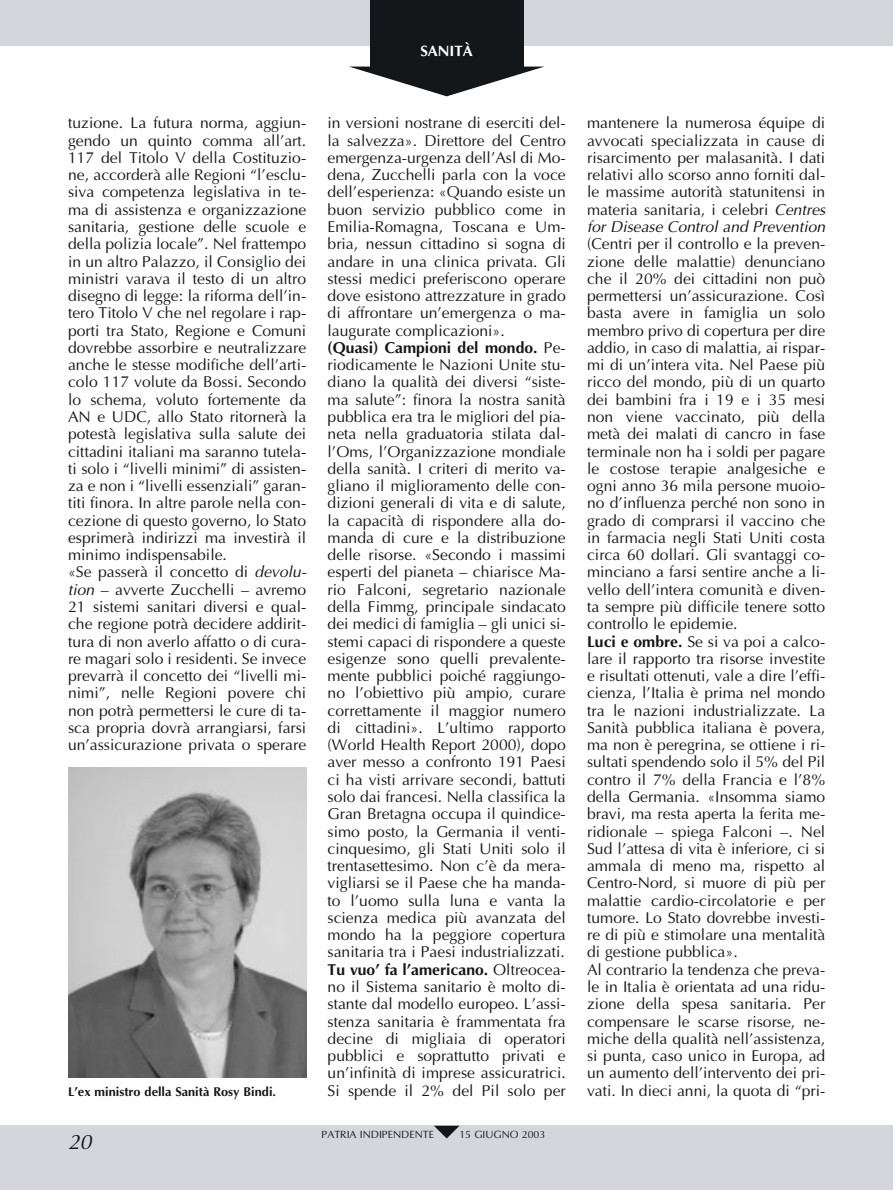
<style>
.page{position:relative;width:893px;height:1190px;background:#fff}
.page>*{position:absolute;margin:0;border:0;box-sizing:border-box;transform-origin:0 0}
.t1{font:italic 21px "Optima";color:#141719}
.t2{font:15.75px/17.2px "Optima";color:#141719}
.t3{font:700 15px "Optima";color:#fff}
.t4{font:700 12.75px "Optima";color:#141719}
.t5{font:10.5px "Optima";color:#141719}
.s1{font-style:italic}
.s2{font-weight:700}
</style>
<div class="page">
<div style="left:0;top:0;width:892px;height:45px;background:#d3d6db"></div>
<div style="left:0;top:1125px;width:892px;height:64px;background:#d3d6db"></div>
<div style="left:370px;top:0;width:153px;height:67px;background:#141719"></div>
<svg style="left:350px;top:67px;width:193px;height:29px"></svg>
<svg style="left:434px;top:1125px;width:25px;height:13px"></svg>
<img style="left:68px;top:767px;width:238px;height:310px">
<p class="t3" style="left:420px;top:44px;width:54px">SANITÀ</p>
<p class="t2" style="left:68px;top:116px;width:240px">tuzione. La futura norma, aggiun&shy;gendo un quinto comma all’art.<br>117 del Titolo V della Costituzio&shy;ne, accorderà alle Regioni “l’esclu&shy;siva competenza legislativa in te&shy;ma di assistenza e organizzazione sanitaria, gestione delle scuole e della polizia locale”. Nel frattempo in un altro Palazzo, il Consiglio dei ministri varava il testo di un altro disegno di legge: la riforma dell’in&shy;tero Titolo V che nel regolare i rap&shy;porti tra Stato, Regione e Comuni dovrebbe assorbire e neutralizzare anche le stesse modifiche dell’arti&shy;colo 117 volute da Bossi. Secondo lo schema, voluto fortemente da AN e UDC, allo Stato ritornerà la potestà legislativa sulla salute dei cittadini italiani ma saranno tutela&shy;ti solo i “livelli minimi” di assisten&shy;za e non i “livelli essenziali” garan&shy;titi finora. In altre parole nella con&shy;cezione di questo governo, lo Stato esprimerà indirizzi ma investirà il minimo indispensabile.<br>«Se passerà il concetto di <span class="s1">devolu&shy;tion</span> – avverte Zucchelli – avremo 21 sistemi sanitari diversi e qual&shy;che regione potrà decidere addirit&shy;tura di non averlo affatto o di cura&shy;re magari solo i residenti. Se invece prevarrà il concetto dei “livelli mi&shy;nimi”, nelle Regioni povere chi non potrà permettersi le cure di ta&shy;sca propria dovrà arrangiarsi, farsi un’assicurazione privata o sperare</p>
<p class="t2" style="left:327px;top:116px;width:240px">in versioni nostrane di eserciti del&shy;la salvezza». Direttore del Centro emergenza-urgenza dell’Asl di Mo&shy;dena, Zucchelli parla con la voce dell’esperienza: «Quando esiste un buon servizio pubblico come in Emilia-Romagna, Toscana e Um&shy;bria, nessun cittadino si sogna di andare in una clinica privata. Gli stessi medici preferiscono operare dove esistono attrezzature in grado di affrontare un’emergenza o ma&shy;laugurate complicazioni».<br><span class="s2">(Quasi) Campioni del mondo.</span> Pe&shy;riodicamente le Nazioni Unite stu&shy;diano la qualità dei diversi “siste&shy;ma salute”: finora la nostra sanità pubblica era tra le migliori del pia&shy;neta nella graduatoria stilata dal&shy;l’Oms, l’Organizzazione mondiale della sanità. I criteri di merito va&shy;gliano il miglioramento delle con&shy;dizioni generali di vita e di salute, la capacità di rispondere alla do&shy;manda di cure e la distribuzione delle risorse. «Secondo i massimi esperti del pianeta – chiarisce Ma&shy;rio Falconi, segretario nazionale della Fimmg, principale sindacato dei medici di famiglia – gli unici si&shy;stemi capaci di rispondere a queste esigenze sono quelli prevalente&shy;mente pubblici poiché raggiungo&shy;no l’obiettivo più ampio, curare correttamente il maggior numero di cittadini». L’ultimo rapporto (World Health Report 2000), dopo aver messo a confronto 191 Paesi ci ha visti arrivare secondi, battuti solo dai francesi. Nella classifica la Gran Bretagna occupa il quindice&shy;simo posto, la Germania il venti&shy;cinquesimo, gli Stati Uniti solo il trentasettesimo. Non c’è da mera&shy;vigliarsi se il Paese che ha manda&shy;to l’uomo sulla luna e vanta la scienza medica più avanzata del mondo ha la peggiore copertura sanitaria tra i Paesi industrializzati.<br><span class="s2">Tu vuo’ fa l’americano.</span> Oltreocea&shy;no il Sistema sanitario è molto di&shy;stante dal modello europeo. L’assi&shy;stenza sanitaria è frammentata fra decine di migliaia di operatori pubblici e soprattutto privati e un’infinità di imprese assicuratrici.<br>Si spende il 2% del Pil solo per</p>
<p class="t2" style="left:587px;top:116px;width:240px;text-align:justify">mantenere la numerosa équipe di avvocati specializzata in cause di risarcimento per malasanità. I dati relativi allo scorso anno forniti dal&shy;le massime autorità statunitensi in materia sanitaria, i celebri <span class="s1">Centres for Disease Control and Prevention</span></p>
<p class="t2" style="left:587px;top:237px;width:240px">(Centri per il controllo e la preven&shy;zione delle malattie) denunciano che il 20% dei cittadini non può permettersi un’assicurazione. Così basta avere in famiglia un solo membro privo di copertura per dire addio, in caso di malattia, ai rispar&shy;mi di un’intera vita. Nel Paese più ricco del mondo, più di un quarto dei bambini fra i 19 e i 35 mesi non viene vaccinato, più della metà dei malati di cancro in fase terminale non ha i soldi per pagare le costose terapie analgesiche e ogni anno 36 mila persone muoio&shy;no d’influenza perché non sono in grado di comprarsi il vaccino che in farmacia negli Stati Uniti costa circa 60 dollari. Gli svantaggi co&shy;minciano a farsi sentire anche a li&shy;vello dell’intera comunità e diven&shy;ta sempre più difficile tenere sotto controllo le epidemie.<br><span class="s2">Luci e ombre.</span> Se si va poi a calco&shy;lare il rapporto tra risorse investite e risultati ottenuti, vale a dire l’effi&shy;cienza, l’Italia è prima nel mondo tra le nazioni industrializzate. La Sanità pubblica italiana è povera, ma non è peregrina, se ottiene i ri&shy;sultati spendendo solo il 5% del Pil contro il 7% della Francia e l’8% della Germania. «Insomma siamo bravi, ma resta aperta la ferita me&shy;ridionale – spiega Falconi –. Nel Sud l’attesa di vita è inferiore, ci si ammala di meno ma, rispetto al Centro-Nord, si muore di più per malattie cardio-circolatorie e per tumore. Lo Stato dovrebbe investi&shy;re di più e stimolare una mentalità di gestione pubblica».<br>Al contrario la tendenza che preva&shy;le in Italia è orientata ad una ridu&shy;zione della spesa sanitaria. Per compensare le scarse risorse, ne&shy;miche della qualità nell’assistenza, si punta, caso unico in Europa, ad un aumento dell’intervento dei pri-</p>
<p class="t4" style="left:68px;top:1086px;width:209px">L’ex ministro della Sanità Rosy Bindi.</p>
<p class="t2" style="left:587px;top:1083px;width:240px">vati. In dieci anni, la quota di “pri-</p>
<h1 class="t1" style="left:68px;top:1132px;width:25px">20</h1>
<p class="t5" style="left:321px;top:1130px;width:114px">PATRIA INDIPENDENTE</p>
<p class="t5" style="left:459px;top:1130px;width:87px">15 GIUGNO 2003</p>
</div>
